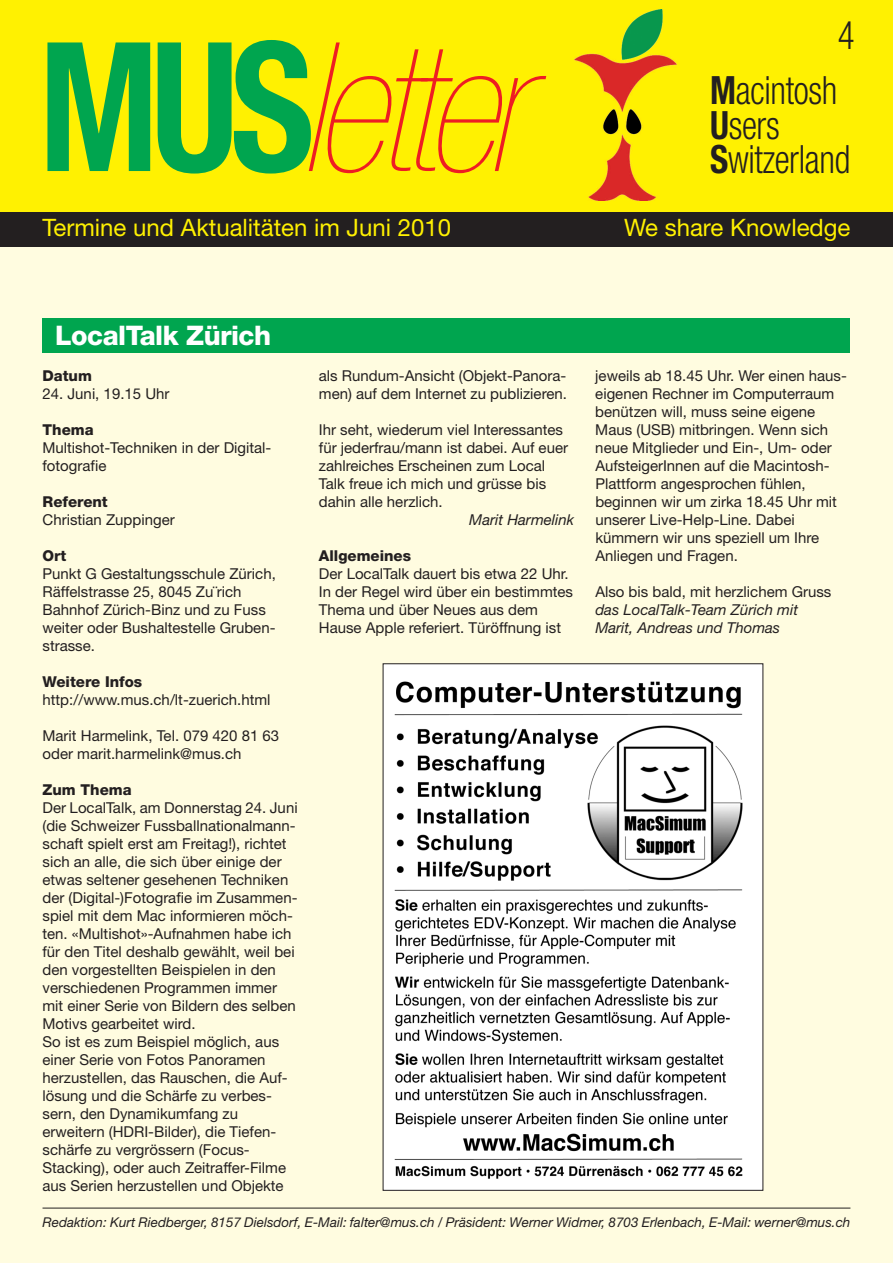
<style>
.page{position:relative;width:893px;height:1263px;background:#fff}
.page>*{position:absolute;margin:0;border:0;box-sizing:border-box;transform-origin:0 0}
.t1{font:italic 900 condensed 180px "Helvetica Neue";letter-spacing:-.05em;color:#ee1d23}
.t2{font:300 condensed 39px/34.5px "Helvetica Neue";letter-spacing:-.01em;color:#231f20;scale:.9 1}
.t3{font:800 27px "Helvetica Neue";letter-spacing:-.02em;color:#fff}
.t4{font:24px "Helvetica Neue";color:#fff101}
.t5{font:15px/18px "Helvetica Neue";color:#231f20}
.t6{font:italic 15px/18px "Helvetica Neue";color:#231f20}
.t7{font:800 15px "Helvetica Neue";color:#231f20}
.t8{font:italic 13.5px "Helvetica Neue";color:#231f20}
.s1{font-weight:700;font-style:normal;color:#00a54f}
.s2{font-weight:700}
</style>
<div class="page">
<div style="left:0;top:242px;width:893px;height:1021px;background:#fffce0"></div>
<div style="left:0;top:0;width:893px;height:213px;background:#fff101"></div>
<img style="left:575px;top:9px;width:102px;height:191px">
<div style="left:0;top:213px;width:893px;height:34px;background:#231f20"></div>
<div style="left:43px;top:319px;width:807px;height:34px;background:#00a54f"></div>
<hr style="left:43px;top:1208px;width:807px;height:1px;background:#231f20">
<img style="left:385px;top:665px;width:370px;height:524px">
<h1 class="t1" style="left:39px;top:42px;width:488px"><span class="s1">MUS</span>letter</h1>
<h2 class="t2" style="left:838px;top:21px;width:20px">4</h2>
<h2 class="t2" style="left:710px;top:77px;width:157px"><span class="s2">M</span>acintosh<br><span class="s2">U</span>sers<br><span class="s2">S</span>witzerland</h2>
<h3 class="t4" style="left:43px;top:219px;width:410px">Termine und Aktualitäten im Juni 2010</h3>
<h3 class="t4" style="left:624px;top:219px;width:228px">We share Knowledge</h3>
<h3 class="t3" style="left:55px;top:325px;width:217px">LocalTalk Zürich</h3>
<p class="t7" style="left:43px;top:370px;width:51px">Datum</p>
<p class="t5" style="left:43px;top:386px;width:128px">24. Juni, 19.15 Uhr</p>
<p class="t7" style="left:43px;top:424px;width:53px">Thema</p>
<p class="t5" style="left:43px;top:440px;width:230px">Multishot-Techniken in der Digital&shy;fotografie</p>
<p class="t7" style="left:43px;top:496px;width:67px">Referent</p>
<p class="t5" style="left:43px;top:512px;width:134px">Christian Zuppinger</p>
<p class="t7" style="left:43px;top:550px;width:25px">Ort</p>
<p class="t5" style="left:43px;top:566px;width:235px">Punkt G Gestaltungsschule Zürich,<br>Räffelstrasse 25, 8045 Zu¨rich<br>Bahnhof Zürich-Binz und zu Fuss weiter oder Bushaltestelle Gruben&shy;strasse.</p>
<p class="t7" style="left:43px;top:676px;width:101px">Weitere Infos</p>
<p class="t5" style="left:43px;top:692px;width:230px">http://www.mus.ch/lt-zuerich.html</p>
<p class="t5" style="left:43px;top:728px;width:238px">Marit Harmelink, Tel. 079 420 81 63 oder marit.harmelink@mus.ch</p>
<p class="t7" style="left:43px;top:784px;width:91px">Zum Thema</p>
<p class="t5" style="left:43px;top:800px;width:257px">Der LocalTalk, am Donnerstag 24. Juni (die Schweizer Fussballnationalmann&shy;schaft spielt erst am Freitag!), richtet sich an alle, die sich über einige der etwas seltener gesehenen Techniken der (Digital-)Fotografie im Zusammen&shy;spiel mit dem Mac informieren möch&shy;ten. «Multishot»-Aufnahmen habe ich für den Titel deshalb gewählt, weil bei den vorgestellten Beispielen in den verschiedenen Programmen immer mit einer Serie von Bildern des selben Motivs gearbeitet wird.<br>So ist es zum Beispiel möglich, aus einer Serie von Fotos Panoramen herzustellen, das Rauschen, die Auf&shy;lösung und die Schärfe zu verbes&shy;sern, den Dynamikumfang zu erweitern (HDRI-Bilder), die Tiefen&shy;schärfe zu vergrössern (Focus-Stacking), oder auch Zeitraffer-Filme aus Serien herzustellen und Objekte</p>
<p class="t5" style="left:319px;top:368px;width:250px">als Rundum-Ansicht (Objekt-Panora&shy;men) auf dem Internet zu publizieren.</p>
<p class="t5" style="left:319px;top:422px;width:251px">Ihr seht, wiederum viel Interessantes für jederfrau/mann ist dabei. Auf euer zahlreiches Erscheinen zum Local Talk freue ich mich und grüsse bis dahin alle herzlich.</p>
<p class="t6" style="left:469px;top:512px;width:106px">Marit Harmelink</p>
<p class="t7" style="left:319px;top:550px;width:94px">Allgemeines</p>
<p class="t5" style="left:319px;top:566px;width:256px">Der LocalTalk dauert bis etwa 22 Uhr.<br>In der Regel wird über ein bestimmtes Thema und über Neues aus dem Hause Apple referiert. Türöffnung ist</p>
<p class="t5" style="left:595px;top:368px;width:253px">jeweils ab 18.45 Uhr. Wer einen haus&shy;eigenen Rechner im Computerraum benützen will, muss seine eigene<br>Maus (USB) mitbringen. Wenn sich neue Mitglieder und Ein-, Um- oder<br>AufsteigerInnen auf die Macintosh-<br>Plattform angesprochen fühlen, beginnen wir um zirka 18.45 Uhr mit unserer Live-Help-Line. Dabei kümmern wir uns speziell um Ihre<br>Anliegen und Fragen.</p>
<p class="t5" style="left:595px;top:584px;width:238px">Also bis bald, mit herzlichem Gruss</p>
<p class="t6" style="left:595px;top:602px;width:204px">das LocalTalk-Team Zürich mit<br>Marit, Andreas und Thomas</p>
<p class="t8" style="left:43px;top:1217px;width:809px">Redaktion: Kurt Riedberger, 8157 Dielsdorf, E-Mail: falter@mus.ch / Präsident: Werner Widmer, 8703 Erlenbach, E-Mail: werner@mus.ch</p>
</div>
